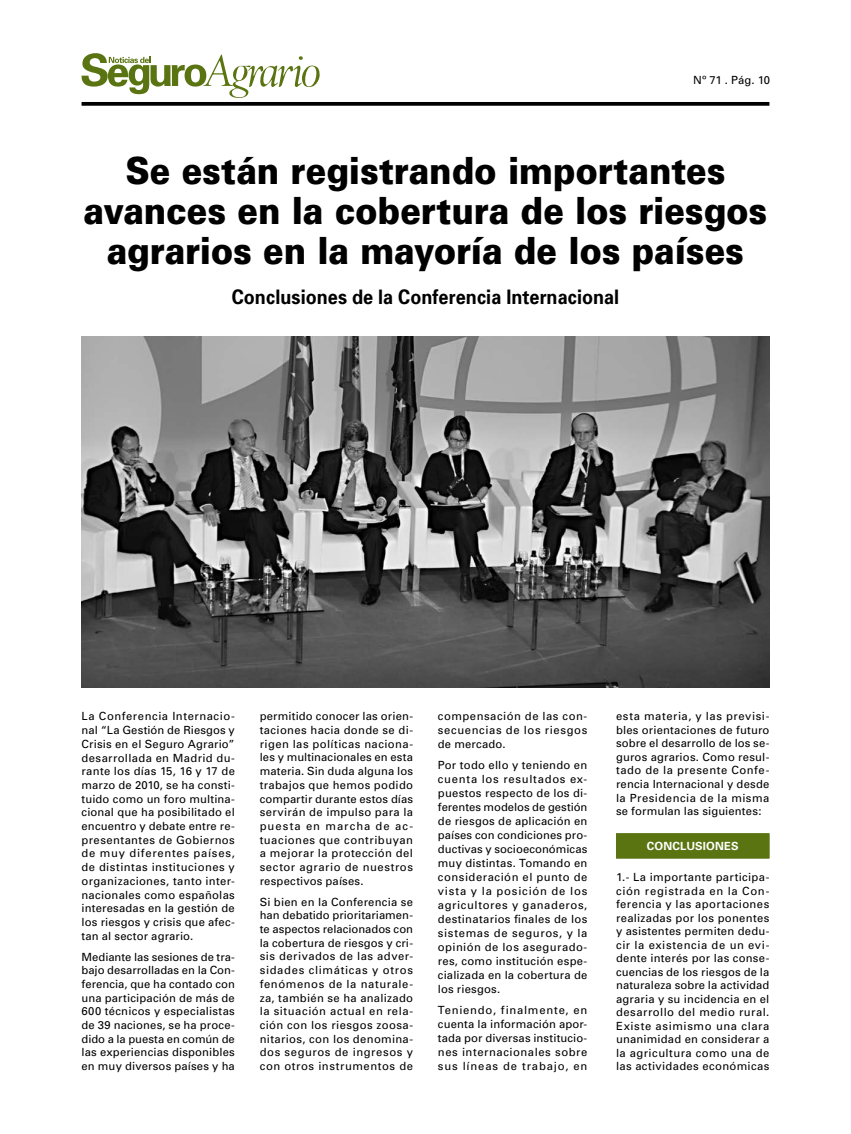
<style>
.page{position:relative;width:851px;height:1134px;background:#fff}
.page>*{position:absolute;margin:0;border:0;box-sizing:border-box;transform-origin:0 0}
.t1{font:900 37.5px/40px "Univers";letter-spacing:-.005em;color:#000;text-align:center;scale:.9 1}
.t2{font:700 20px "Univers";letter-spacing:.005em;color:#000;scale:.9 1}
.t3{font:11.25px/13.8px "Univers";letter-spacing:.03em;color:#000;text-align:justify}
.t4{font:700 11.25px "Univers";letter-spacing:.015em;color:#fff}
</style>
<div class="page">
<svg style="left:81px;top:102px;width:688px;height:4px;background:#111"></svg>
<svg style="left:81px;top:53px;width:239px;height:45px"></svg>
<div style="left:616px;top:834px;width:153px;height:25px;background:#889a53"></div>
<div style="left:616px;top:833px;width:153px;height:25px;background:#5a7411"></div>
<img style="left:81px;top:337px;width:688px;height:350px">
<p class="t3" style="left:693px;top:73px;width:78px">Nº 71 . Pág. 10</p>
<h1 class="t1" style="left:83px;top:150px;width:761px">Se están registrando importantes avances en la cobertura de los riesgos agrarios en la mayoría de los países</h1>
<h2 class="t2" style="left:232px;top:284px;width:432px">Conclusiones de la Conferencia Internacional</h2>
<p class="t3" style="left:81px;top:710px;width:155px">La Conferencia Internacio&shy;nal “La Gestión de Riesgos y Crisis en el Seguro Agrario” desarrollada en Madrid du&shy;rante los días 15, 16 y 17 de marzo de 2010, se ha consti&shy;tuido como un foro multina&shy;cional que ha posibilitado el encuentro y debate entre re&shy;presentantes de Gobiernos de muy diferentes países, de distintas instituciones y organizaciones, tanto inter&shy;nacionales como españolas interesadas en la gestión de los riesgos y crisis que afec&shy;tan al sector agrario.</p>
<p class="t3" style="left:81px;top:950px;width:155px">Mediante las sesiones de tra&shy;bajo desarrolladas en la Con&shy;ferencia, que ha contado con una participación de más de 600 técnicos y especialistas de 39 naciones, se ha proce&shy;dido a la puesta en común de las experiencias disponibles en muy diversos países y ha</p>
<p class="t3" style="left:260px;top:710px;width:155px">permitido conocer las orien&shy;taciones hacia donde se di&shy;rigen las políticas naciona&shy;les y multinacionales en esta materia. Sin duda alguna los trabajos que hemos podido compartir durante estos días servirán de impulso para la puesta en marcha de ac&shy;tuaciones que contribuyan a mejorar la protección del sector agrario de nuestros respectivos países.</p>
<p class="t3" style="left:260px;top:895px;width:155px">Si bien en la Conferencia se han debatido prioritariamen&shy;te aspectos relacionados con la cobertura de riesgos y cri&shy;sis derivados de las adver&shy;sidades climáticas y otros fenómenos de la naturale&shy;za, también se ha analizado la situación actual en rela&shy;ción con los riesgos zoosa&shy;nitarios, con los denomina&shy;dos seguros de ingresos y con otros instrumentos de</p>
<p class="t3" style="left:438px;top:709px;width:151px">compensación de las con&shy;secuencias de los riesgos de mercado.</p>
<p class="t3" style="left:438px;top:758px;width:151px">Por todo ello y teniendo en cuenta los resultados ex&shy;puestos respecto de los di&shy;ferentes modelos de gestión de riesgos de aplicación en países con condiciones pro&shy;ductivas y socioeconómicas muy distintas. Tomando en consideración el punto de vista y la posición de los agricultores y ganaderos, destinatarios finales de los sistemas de seguros, y la opinión de los asegurado&shy;res, como institución espe&shy;cializada en la cobertura de los riesgos.</p>
<p class="t3" style="left:438px;top:1003px;width:151px">Teniendo, finalmente, en cuenta la información apor&shy;tada por diversas institucio&shy;nes internacionales sobre sus líneas de trabajo, en</p>
<p class="t3" style="left:616px;top:710px;width:155px">esta materia, y las previsi&shy;bles orientaciones de futuro sobre el desarrollo de los se&shy;guros agrarios. Como resul&shy;tado de la presente Confe&shy;rencia Internacional y desde la Presidencia de la misma se formulan las siguientes:</p>
<p class="t4" style="left:646px;top:839px;width:93px">CONCLUSIONES</p>
<p class="t3" style="left:616px;top:870px;width:155px">1.- La importante participa&shy;ción registrada en la Con&shy;ferencia y las aportaciones realizadas por los ponentes y asistentes permiten dedu&shy;cir la existencia de un evi&shy;dente interés por las conse&shy;cuencias de los riesgos de la naturaleza sobre la actividad agraria y su incidencia en el desarrollo del medio rural.<br>Existe asimismo una clara unanimidad en considerar a la agricultura como una de las actividades económicas</p>
</div>
